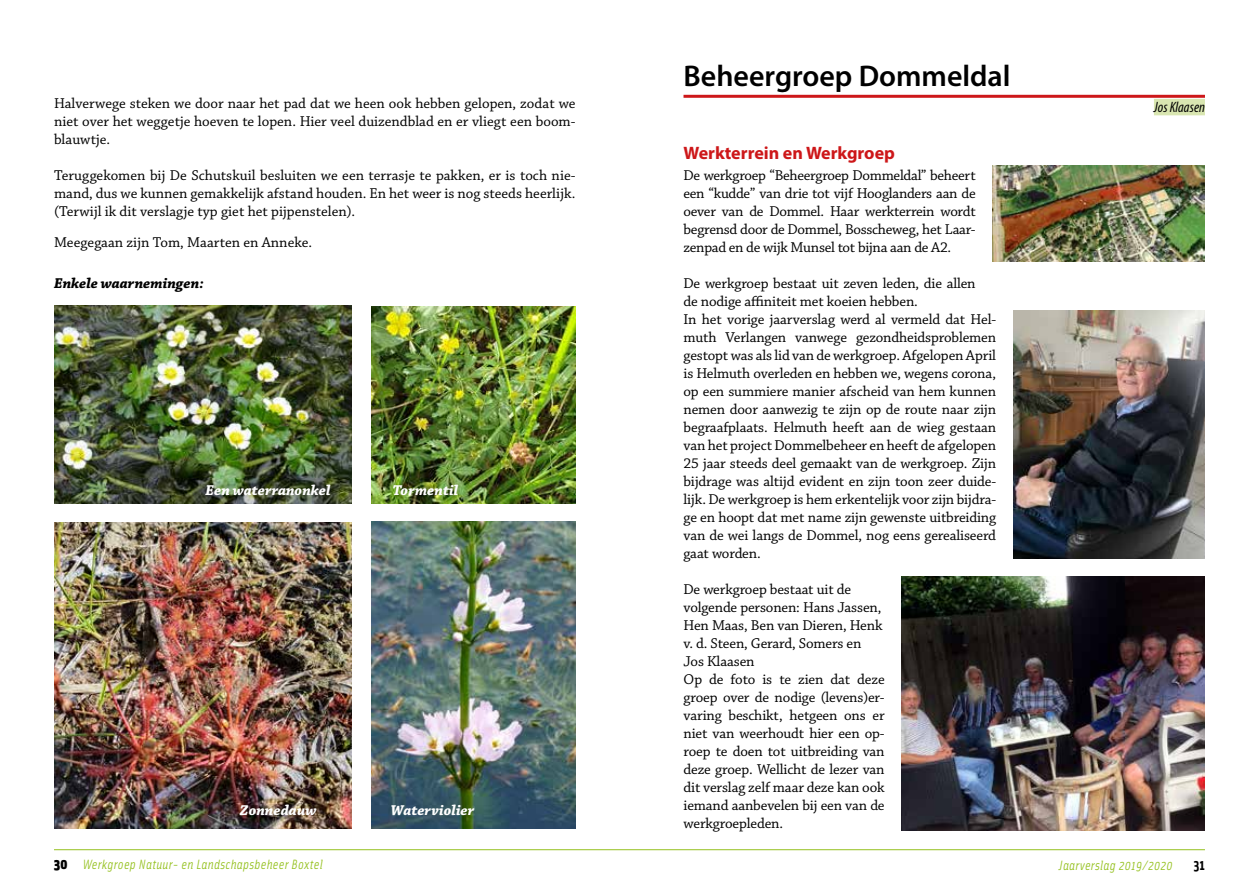
<style>
.page{position:relative;width:1259px;height:893px;background:#fff}
.page>*{position:absolute;margin:0;border:0;box-sizing:border-box;transform-origin:0 0}
.t1{font:600 30px "Myriad Pro";color:#000}
.t2{font:700 18px "Myriad Pro";color:#cd1719}
.t3{font:15px/18px "Chaparral Pro";letter-spacing:-.01em;color:#000;text-align:justify}
.t4{font:italic 700 15px "Chaparral Pro";color:#fff}
.t5{font:italic 700 15px "Chaparral Pro";color:#000}
.t6{font:italic condensed 15px "Myriad Pro";color:#000}
.t7{font:700 15px "Solex OT";color:#000}
.t8{font:italic 13.5px "Solex OT";letter-spacing:.02em;color:#95c11f}
.s1{font-weight:900;font-style:normal;font-size:15px;color:#000}
</style>
<div class="page">
<hr style="left:54px;top:849px;width:1151px;height:1px;background:#95c11f">
<img style="left:54px;top:522px;width:298px;height:306px">
<img style="left:371px;top:306px;width:204px;height:197px">
<img style="left:54px;top:305px;width:298px;height:198px">
<img style="left:371px;top:522px;width:204px;height:306px">
<hr style="left:683px;top:95px;width:522px;height:3px;background:#cd1719">
<div style="left:1154px;top:99px;width:51px;height:16px;background:#d9e6b1"></div>
<img style="left:992px;top:166px;width:213px;height:95px">
<img style="left:1013px;top:311px;width:192px;height:247px">
<img style="left:901px;top:576px;width:303px;height:254px">
<p class="t3" style="left:54px;top:95px;width:523px">Halverwege steken we door naar het pad dat we heen ook hebben gelopen, zodat we niet over het weggetje hoeven te lopen. Hier veel duizendblad en er vliegt een boom&shy;blauwtje.</p>
<p class="t3" style="left:54px;top:167px;width:523px">Teruggekomen bij De Schutskuil besluiten we een terrasje te pakken, er is toch nie&shy;mand, dus we kunnen gemakkelijk afstand houden. En het weer is nog steeds heerlijk. (Terwijl ik dit verslagje typ giet het pijpenstelen).</p>
<p class="t3" style="left:54px;top:234px;width:260px">Meegegaan zijn Tom, Maarten en Anneke.</p>
<p class="t5" style="left:54px;top:274px;width:151px">Enkele waarnemingen:</p>
<p class="t4" style="left:205px;top:482px;width:127px">Een waterranonkel</p>
<p class="t4" style="left:393px;top:482px;width:67px">Tormentil</p>
<p class="t4" style="left:240px;top:801px;width:78px">Zonnedauw</p>
<p class="t4" style="left:391px;top:801px;width:85px">Waterviolier</p>
<h1 class="t1" style="left:683px;top:57px;width:328px">Beheergroep Dommeldal</h1>
<p class="t2" style="left:683px;top:141px;width:213px">Werkterrein en Werkgroep</p>
<p class="t3" style="left:683px;top:167px;width:294px">De werkgroep “Beheergroep Dommeldal” beheert een “kudde” van drie tot vijf Hooglanders aan de oever van de Dommel. Haar werkterrein wordt begrensd door de Dommel, Bosscheweg, het Laar&shy;zenpad en de wijk Munsel tot bijna aan de A2.</p>
<p class="t3" style="left:683px;top:275px;width:314px;text-align:left">De werkgroep bestaat uit zeven leden, die allen<br>de nodige affiniteit met koeien hebben.<br>In het vorige jaarverslag werd al vermeld dat Hel&shy;muth Verlangen vanwege gezondheidsproblemen gestopt was als lid van de werkgroep. Afgelopen April is Helmuth overleden en hebben we, wegens corona, op een summiere manier afscheid van hem kunnen nemen door aanwezig te zijn op de route naar zijn begraafplaats. Helmuth heeft aan de wieg gestaan van het project Dommelbeheer en heeft de afgelopen 25 jaar steeds deel gemaakt van de werkgroep. Zijn bijdrage was altijd evident en zijn toon zeer duide&shy;lijk. De werkgroep is hem erkentelijk voor zijn bijdra&shy;ge en hoopt dat met name zijn gewenste uitbreiding van de wei langs de Dommel, nog eens gerealiseerd gaat worden.</p>
<p class="t3" style="left:683px;top:581px;width:203px;text-align:left">De werkgroep bestaat uit de volgende personen: Hans Jassen,<br>Hen Maas, Ben van Dieren, Henk v. d. Steen, Gerard, Somers en<br>Jos Klaasen<br>Op de foto is te zien dat deze groep over de nodige (levens)er&shy;varing beschikt, hetgeen ons er niet van weerhoudt hier een op&shy;roep te doen tot uitbreiding van deze groep. Wellicht de lezer van dit verslag zelf maar deze kan ook iemand aanbevelen bij een van de werkgroepleden.</p>
<p class="t6" style="left:1154px;top:98px;width:53px">Jos Klaasen</p>
<p class="t8" style="left:54px;top:856px;width:270px"><span class="s1">30</span> Werkgroep Natuur- en Landschapsbeheer Boxtel</p>
<p class="t8" style="left:1059px;top:857px;width:115px">Jaarverslag 2019/2020</p>
<p class="t7" style="left:1193px;top:855px;width:13px">31</p>
</div>
